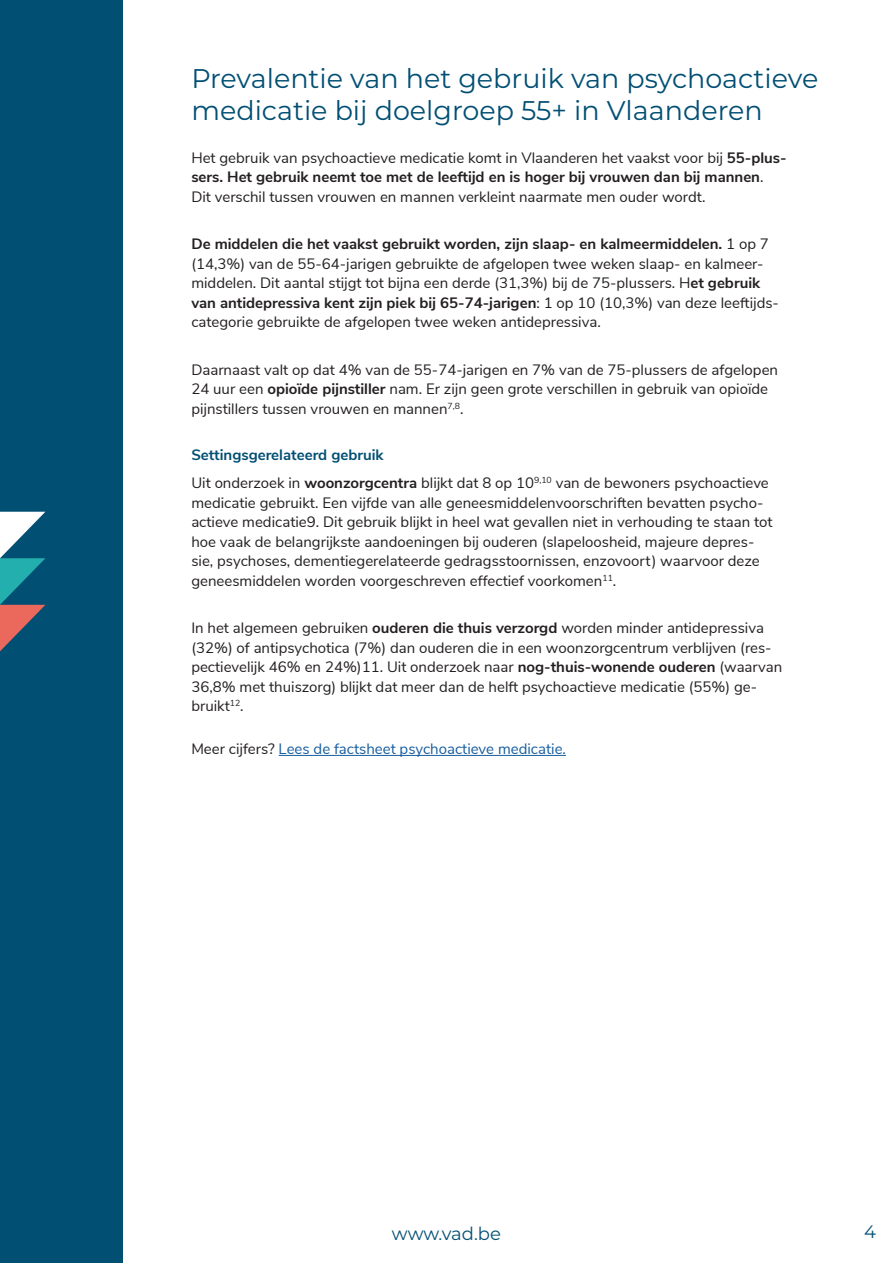
<style>
.page{position:relative;width:893px;height:1263px;background:#fff}
.page>*{position:absolute;margin:0;border:0;box-sizing:border-box;transform-origin:0 0}
.t1{font:27px/32.4px "Montserrat";color:#024f74}
.t2{font:18px "Montserrat";letter-spacing:-.005em;color:#024f74}
.body{font:15px/19.5px "Nunito Sans";color:#231f20}
.body-2{font:15px "Nunito Sans";color:#175d9e}
.Paragraph_Style_1{font:700 15px "Nunito Sans";color:#024f74}
.s1{font-weight:700}
.s2{color:#231f20}
</style>
<div class="page">
<div style="left:0;top:0;width:123px;height:1263px;background:#024f74"></div>
<svg style="left:0;top:512px;width:45px;height:139px"></svg>
<hr style="left:279px;top:755px;width:287px;height:1px;background:#175d9e">
<p class="t1" style="left:191px;top:61px;width:628px">Prevalentie van het gebruik van psychoactieve medicatie bij doelgroep 55+ in Vlaanderen</p>
<p class="body" style="left:191px;top:147px;width:597px">Het gebruik van psychoactieve medicatie komt in Vlaanderen het vaakst voor bij <span class="s1">55-plus&shy;sers. Het gebruik neemt toe met de leeftijd en is hoger bij vrouwen dan bij mannen</span>.<br>Dit verschil tussen vrouwen en mannen verkleint naarmate men ouder wordt.</p>
<p class="body" style="left:191px;top:234px;width:589px"><span class="s1">De middelen die het vaakst gebruikt worden, zijn slaap- en kalmeermiddelen.</span> 1 op 7 (14,3%) van de 55-64-jarigen gebruikte de afgelopen twee weken slaap- en kalmeer&shy;middelen. Dit aantal stijgt tot bijna een derde (31,3%) bij de 75-plussers. H<span class="s1">et gebruik van antidepressiva kent zijn piek bij 65-74-jarigen</span>: 1 op 10 (10,3%) van deze leeftijds&shy;categorie gebruikte de afgelopen twee weken antidepressiva.</p>
<p class="body" style="left:191px;top:359px;width:588px">Daarnaast valt op dat 4% van de 55-74-jarigen en 7% van de 75-plussers de afgelopen<br>24 uur een <span class="s1">opioïde pijnstiller</span> nam. Er zijn geen grote verschillen in gebruik van opioïde pijnstillers tussen vrouwen en mannen<sup>7,8</sup>.</p>
<p class="Paragraph_Style_1" style="left:191px;top:444px;width:194px">Settingsgerelateerd gebruik</p>
<p class="body" style="left:191px;top:472px;width:583px">Uit onderzoek in <span class="s1">woonzorgcentra</span> blijkt dat 8 op 10<sup>9,10</sup> van de bewoners psychoactieve medicatie gebruikt. Een vijfde van alle geneesmiddelenvoorschriften bevatten psycho&shy;actieve medicatie9. Dit gebruik blijkt in heel wat gevallen niet in verhouding te staan tot hoe vaak de belangrijkste aandoeningen bij ouderen (slapeloosheid, majeure depres&shy;sie, psychoses, dementiegerelateerde gedragsstoornissen, enzovoort) waarvoor deze geneesmiddelen worden voorgeschreven effectief voorkomen<sup>11</sup>.</p>
<p class="body" style="left:191px;top:617px;width:592px">In het algemeen gebruiken <span class="s1">ouderen die thuis verzorgd</span> worden minder antidepressiva (32%) of antipsychotica (7%) dan ouderen die in een woonzorgcentrum verblijven (res&shy;pectievelijk 46% en 24%)11. Uit onderzoek naar <span class="s1">nog-thuis-wonende ouderen</span> (waarvan 36,8% met thuiszorg) blijkt dat meer dan de helft psychoactieve medicatie (55%) ge&shy;bruikt<sup>12</sup>.</p>
<p class="body-2" style="left:191px;top:738px;width:376px"><span class="s2">Meer cijfers?</span> Lees de factsheet psychoactieve medicatie.</p>
<p class="t2" style="left:392px;top:1221px;width:111px">www.vad.be</p>
<p class="t2" style="left:864px;top:1219px;width:13px">4</p>
</div>
